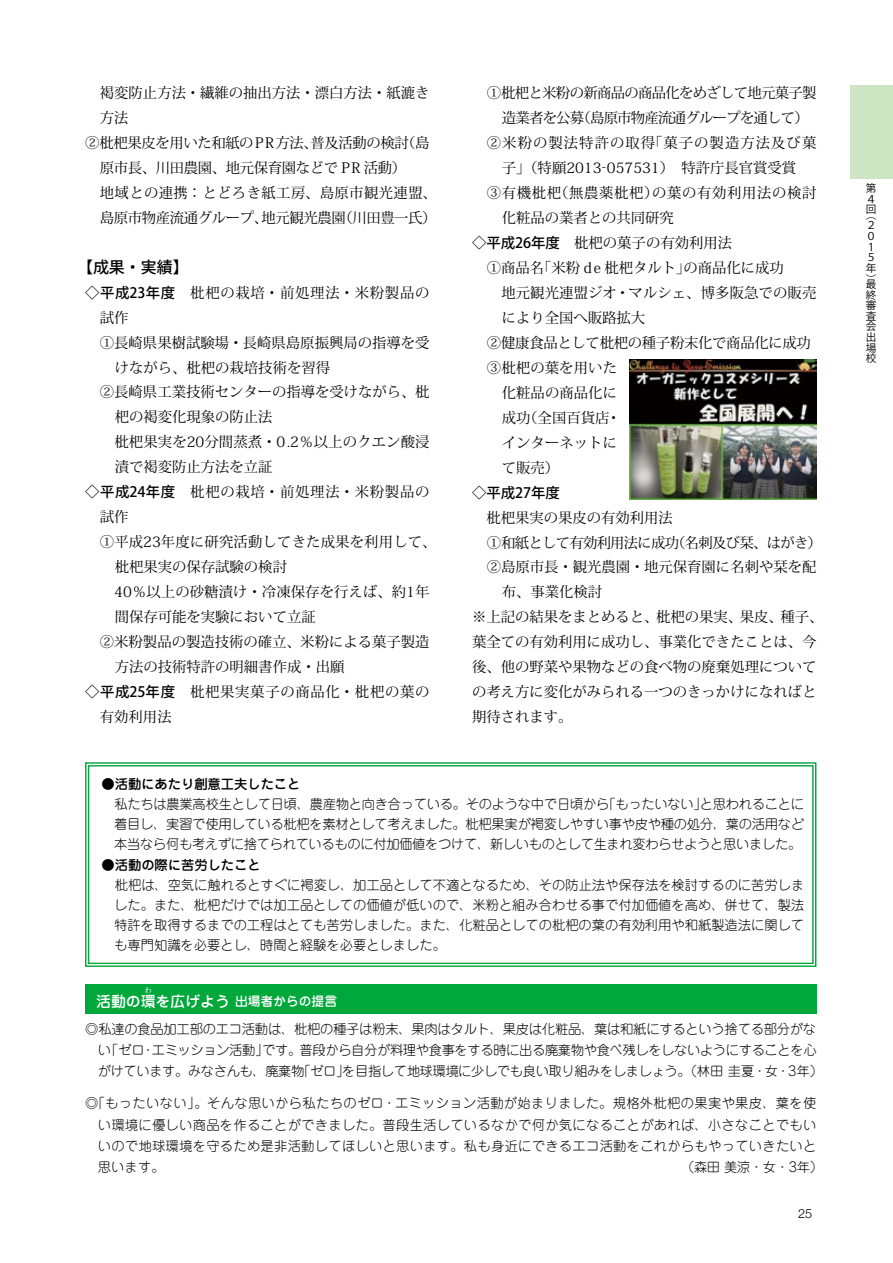
<style>
.page{position:relative;width:893px;height:1263px;background:#fff}
.page>*{position:absolute;margin:0;border:0;box-sizing:border-box;transform-origin:0 0}
.t1{font:500 15.9px "Koz Go Pro";color:#000}
.t2{font:500 14.85px "Jun 34 Pro";color:#fff}
.t3{font:14.4px "Koz Min Pro";color:#000}
.t4{font:14.4px "Koz Min Pro";letter-spacing:-.025em;color:#000}
.t5{font:14.4px "Koz Min Pro";letter-spacing:.05em;color:#000}
.t6{font:14.4px "Koz Min Pro";letter-spacing:-.05em;color:#000}
.t7{font:14.4px "Koz Min Pro";letter-spacing:.03em;color:#000}
.t8{font:14.4px "Koz Min Pro";letter-spacing:-.045em;color:#000}
.t9{font:14.4px "Koz Min Pro";letter-spacing:.045em;color:#000}
.t10{font:14.4px "Koz Min Pro";letter-spacing:-.02em;color:#000}
.t11{font:14.4px "Koz Min Pro";letter-spacing:.075em;color:#000}
.t12{font:500 14.4px "Koz Go Pro";color:#000}
.t13{font:300 13.35px/21.3px "Jun 101 Pro";letter-spacing:-.02em;color:#000;text-align:justify}
.t14{font:500 13.35px "Jun 34 Pro";color:#000}
.t15{font:500 12.75px "Jun 34 Pro";color:#fff}
.t16{font:300 12.75px "Helvetica Neue";color:#000}
.t17{font:10.65px/10.6px "Koz Go Pro";color:#000}
.t18{font:500 7.5px "Jun 34 Pro";color:#fff}
.s1{font-family:"Koz Go Pro";font-weight:500}
.s2{font-size:14.85px}
</style>
<div class="page">
<div style="left:850px;top:85px;width:43px;height:94px;background:#cde5c3"></div>
<div style="left:85px;top:984px;width:731px;height:29px;background:#00a73b"></div>
<svg style="left:85px;top:762px;width:732px;height:205px"></svg>
<div style="left:88px;top:765px;width:726px;height:199px;border:1px solid #00a73b"></div>
<img style="left:630px;top:359px;width:186px;height:140px">
<p class="t3" style="left:100px;top:82px;width:331px">褐変防止方法・繊維の抽出方法・漂白方法・紙漉き</p>
<p class="t3" style="left:100px;top:107px;width:30px">方法</p>
<p class="t4" style="left:85px;top:132px;width:346px">②枇杷果皮を用いた和紙のPR方法、普及活動の検討（島</p>
<p class="t4" style="left:100px;top:157px;width:308px">原市長、川田農園、地元保育園などで PR 活動）</p>
<p class="t7" style="left:85px;top:182px;width:353px">　地域との連携：とどろき紙工房、島原市観光連盟、</p>
<p class="t4" style="left:100px;top:207px;width:338px">島原市物産流通グループ、地元観光農園（川田豊一氏）</p>
<p class="t1" style="left:77px;top:257px;width:113px">【成果・実績】</p>
<p class="t5" style="left:85px;top:282px;width:346px"><span class="s1">◇平成23年度</span>　枇杷の栽培・前処理法・米粉製品の</p>
<p class="t3" style="left:100px;top:307px;width:30px">試作</p>
<p class="t3" style="left:100px;top:332px;width:331px">①長崎県果樹試験場・長崎県島原振興局の指導を受</p>
<p class="t3" style="left:115px;top:357px;width:217px">けながら、枇杷の栽培技術を習得</p>
<p class="t3" style="left:100px;top:382px;width:331px">②長崎県工業技術センターの指導を受けながら、枇</p>
<p class="t3" style="left:115px;top:407px;width:159px">杷の褐変化現象の防止法</p>
<p class="t3" style="left:100px;top:432px;width:331px">　枇杷果実を20分間蒸煮・0 .2％以上のクエン酸浸</p>
<p class="t3" style="left:115px;top:457px;width:159px">漬で褐変防止方法を立証</p>
<p class="t5" style="left:85px;top:482px;width:346px"><span class="s1">◇平成24年度</span>　枇杷の栽培・前処理法・米粉製品の</p>
<p class="t3" style="left:100px;top:507px;width:30px">試作</p>
<p class="t3" style="left:100px;top:532px;width:338px">①平成23年度に研究活動してきた成果を利用して、</p>
<p class="t3" style="left:115px;top:557px;width:174px">枇杷果実の保存試験の検討</p>
<p class="t3" style="left:100px;top:582px;width:331px">　40％以上の砂糖漬け・冷凍保存を行えば、約1年</p>
<p class="t3" style="left:115px;top:607px;width:202px">間保存可能を実験において立証</p>
<p class="t3" style="left:100px;top:632px;width:331px">②米粉製品の製造技術の確立、米粉による菓子製造</p>
<p class="t3" style="left:115px;top:657px;width:231px">方法の技術特許の明細書作成・出願</p>
<p class="t5" style="left:85px;top:682px;width:346px"><span class="s1">◇平成25年度</span>　枇杷果実菓子の商品化・枇杷の葉の</p>
<p class="t3" style="left:100px;top:707px;width:73px">有効利用法</p>
<p class="t8" style="left:487px;top:82px;width:331px">①枇杷と米粉の新商品の商品化をめざして地元菓子製</p>
<p class="t6" style="left:502px;top:107px;width:309px">造業者を公募（島原市物産流通グループを通して）</p>
<p class="t11" style="left:487px;top:132px;width:331px">②米粉の製法特許の取得「菓子の製造方法及び菓</p>
<p class="t3" style="left:502px;top:157px;width:296px">子」（特願2013-057531）　特許庁長官賞受賞</p>
<p class="t9" style="left:487px;top:182px;width:331px">③有機枇杷（無農薬枇杷）の葉の有効利用法の検討</p>
<p class="t3" style="left:502px;top:207px;width:174px">化粧品の業者との共同研究</p>
<p class="t3" style="left:472px;top:232px;width:262px"><span class="s1">◇平成26年度</span>　枇杷の菓子の有効利用法</p>
<p class="t3" style="left:487px;top:257px;width:298px">①商品名「米粉 d e 枇杷タルト」の商品化に成功</p>
<p class="t3" style="left:487px;top:282px;width:331px">　地元観光連盟ジオ・マルシェ、博多阪急での販売</p>
<p class="t3" style="left:502px;top:307px;width:145px">により全国へ販路拡大</p>
<p class="t10" style="left:487px;top:332px;width:326px">②健康食品として枇杷の種子粉末化で商品化に成功</p>
<p class="t3" style="left:487px;top:357px;width:132px">③枇杷の葉を用いた</p>
<p class="t3" style="left:502px;top:382px;width:117px">化粧品の商品化に</p>
<p class="t3" style="left:502px;top:407px;width:120px">成功（全国百貨店・</p>
<p class="t3" style="left:502px;top:432px;width:117px">インターネットに</p>
<p class="t3" style="left:502px;top:457px;width:59px">て販売）</p>
<p class="t12" style="left:472px;top:483px;width:89px">◇平成27年度</p>
<p class="t3" style="left:472px;top:507px;width:202px">　枇杷果実の果皮の有効利用法</p>
<p class="t6" style="left:487px;top:532px;width:337px">①和紙として有効利用法に成功（名刺及び栞、はがき）</p>
<p class="t3" style="left:487px;top:557px;width:331px">②島原市長・観光農園・地元保育園に名刺や栞を配</p>
<p class="t3" style="left:502px;top:582px;width:102px">布、事業化検討</p>
<p class="t3" style="left:472px;top:607px;width:353px">※上記の結果をまとめると、枇杷の果実、果皮、種子、</p>
<p class="t3" style="left:472px;top:632px;width:346px">葉全ての有効利用に成功し、事業化できたことは、今</p>
<p class="t3" style="left:472px;top:657px;width:346px">後、他の野菜や果物などの食べ物の廃棄処理について</p>
<p class="t3" style="left:472px;top:682px;width:346px">の考え方に変化がみられる一つのきっかけになればと</p>
<p class="t3" style="left:472px;top:707px;width:102px">期待されます。</p>
<p class="t14" style="left:102px;top:773px;width:200px">●活動にあたり創意工夫したこと</p>
<p class="t13" style="left:114px;top:792px;width:691px;line-height:20.2px;text-indent:-13px">　私たちは農業高校生として日頃、農産物と向き合っている。そのような中で日頃から「もったいない」と思われることに着目し、実習で使用している枇杷を素材として考えました。枇杷果実が褐変しやすい事や皮や種の処分、葉の活用など本当なら何も考えずに捨てられているものに付加価値をつけて、新しいものとして生まれ変わらせようと思いました。</p>
<p class="t14" style="left:102px;top:854px;width:161px">●活動の際に苦労したこと</p>
<p class="t13" style="left:114px;top:873px;width:691px;line-height:20.2px;text-indent:-13px">　枇杷は、空気に触れるとすぐに褐変し、加工品として不適となるため、その防止法や保存法を検討するのに苦労しました。また、枇杷だけでは加工品としての価値が低いので、米粉と組み合わせる事で付加価値を高め、併せて、製法特許を取得するまでの工程はとても苦労しました。また、化粧品としての枇杷の葉の有効利用や和紙製造法に関しても専門知識を必要とし、時間と経験を必要としました。</p>
<p class="t18" style="left:144px;top:984px;width:9px">わ</p>
<p class="t15" style="left:156px;top:991px;width:183px"><span class="s2">を広げよう</span> 出場者からの提言</p>
<p class="t2" style="left:96px;top:989px;width:61px">活動の環</p>
<p class="t13" style="left:98px;top:1017px;width:727px;text-align:left;text-indent:-13px">◎私達の食品加工部のエコ活動は、枇杷の種子は粉末、果肉はタルト、果皮は化粧品、葉は和紙にするという捨てる部分がない「ゼロ・エミッション活動」です。普段から自分が料理や食事をする時に出る廃棄物や食べ残しをしないようにすることを心がけています。みなさんも、廃棄物「ゼロ」を目指して地球環境に少しでも良い取り組みをしましょう。 （林田圭夏・女・3年）</p>
<p class="t13" style="left:98px;top:1091px;width:720px;text-indent:-13px">◎「もったいない」。そんな思いから私たちのゼロ・エミッション活動が始まりました。規格外枇杷の果実や果皮、葉を使い環境に優しい商品を作ることができました。普段生活しているなかで何か気になることがあれば、小さなことでもいいので地球環境を守るため是非活動してほしいと思います。私も身近にできるエコ活動をこれからもやっていきたいと思います。</p>
<p class="t13" style="left:681px;top:1155px;width:144px">（森田美涼・女・3年）</p>
<p class="t16" style="left:798px;top:1203px;width:16px">25</p>
<p class="t17" style="left:866px;top:183px;width:12px">第<br>４回</p>
<p class="t17" style="left:866px;top:210px;width:12px">（<br>２<br>０<br>１<br>５年）</p>
<p class="t17" style="left:866px;top:279px;width:12px;text-align:justify">最終審査会出場校</p>
</div>
